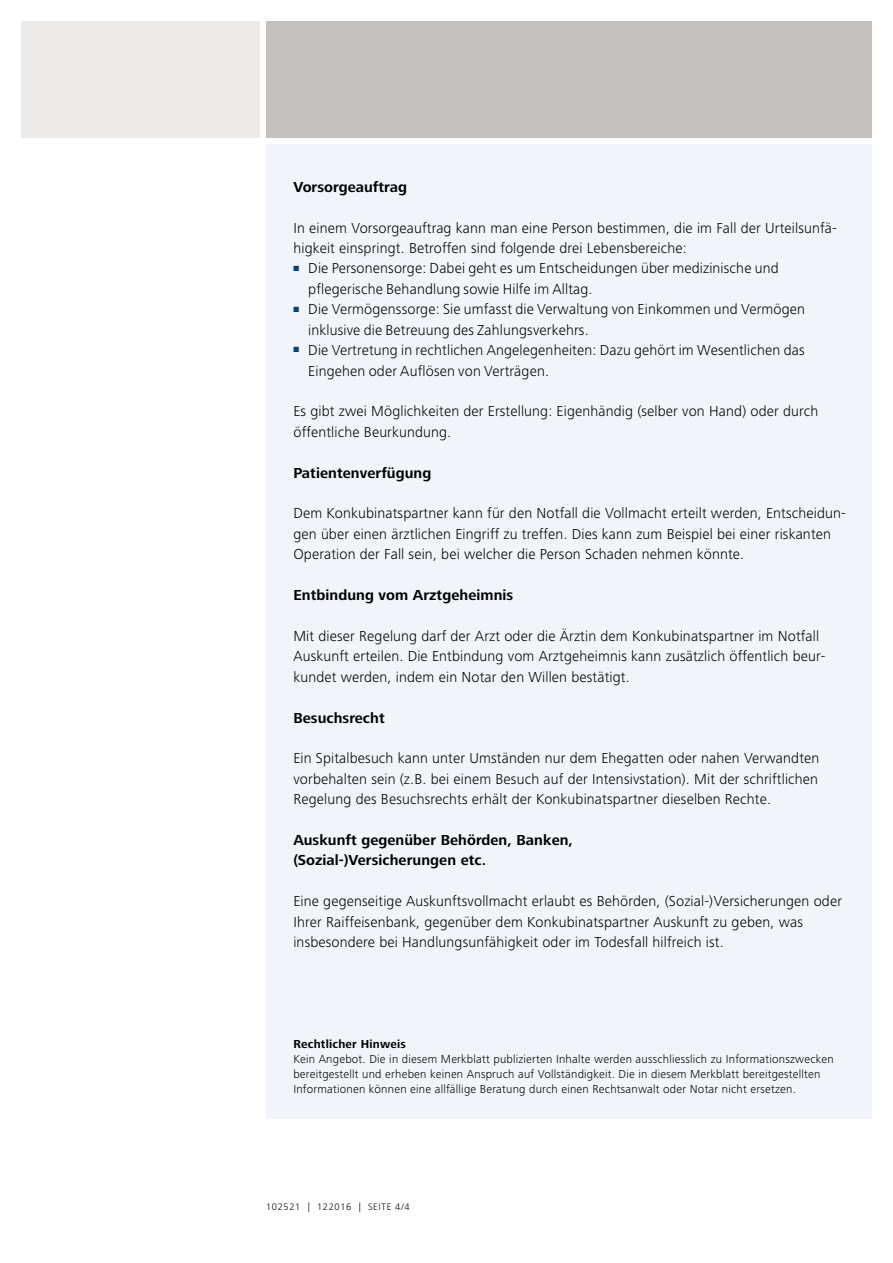
<style>
.page{position:relative;width:893px;height:1263px;background:#fff}
.page>*{position:absolute;margin:0;border:0;box-sizing:border-box;transform-origin:0 0}
.t1{font:300 15px/20.4px "Frutiger Next LT";letter-spacing:.01em;color:#000}
.t2{font:700 15px/20.4px "Frutiger Next LT";letter-spacing:.005em;color:#000}
.t3{font:300 12px/15px "Frutiger Next LT";letter-spacing:.02em;color:#000}
.t4{font:700 12px "Frutiger Next LT";letter-spacing:.02em;color:#000}
.t5{font:300 9.75px "Frutiger Next LT";letter-spacing:.07em;color:#000}
</style>
<div class="page">
<div style="left:266px;top:144px;width:606px;height:975px;background:#f1f5fa"></div>
<div style="left:21px;top:21px;width:239px;height:117px;background:#ebeae9"></div>
<div style="left:266px;top:21px;width:606px;height:117px;background:#c4c0be"></div>
<p class="t2" style="left:293px;top:177px;width:115px">Vorsorgeauftrag</p>
<p class="t1" style="left:293px;top:217px;width:545px">In einem Vorsorgeauftrag kann man eine Person bestimmen, die im Fall der Urteilsunfä&shy;higkeit einspringt. Betroffen sind folgende drei Lebensbereiche:</p>
<p class="t1" style="left:308px;top:258px;width:472px;text-indent:-15px"><sup>■</sup> Die Personensorge: Dabei geht es um Entscheidungen über medizinische und pflegerische Behandlung sowie Hilfe im Alltag.</p>
<p class="t1" style="left:308px;top:299px;width:498px;text-indent:-15px"><sup>■</sup> Die Vermögenssorge: Sie umfasst die Verwaltung von Einkommen und Vermögen inklusive die Betreuung des Zahlungsverkehrs.</p>
<p class="t1" style="left:308px;top:340px;width:498px;text-indent:-15px"><sup>■</sup> Die Vertretung in rechtlichen Angelegenheiten: Dazu gehört im Wesentlichen das<br>Eingehen oder Auflösen von Verträgen.</p>
<p class="t1" style="left:293px;top:401px;width:526px">Es gibt zwei Möglichkeiten der Erstellung: Eigenhändig (selber von Hand) oder durch öffentliche Beurkundung.</p>
<p class="t2" style="left:293px;top:462px;width:139px">Patientenverfügung</p>
<p class="t1" style="left:293px;top:503px;width:554px">Dem Konkubinatspartner kann für den Notfall die Vollmacht erteilt werden, Entscheidun&shy;gen über einen ärztlichen Eingriff zu treffen. Dies kann zum Beispiel bei einer riskanten<br>Operation der Fall sein, bei welcher die Person Schaden nehmen könnte.</p>
<p class="t2" style="left:293px;top:585px;width:221px">Entbindung vom Arztgeheimnis</p>
<p class="t1" style="left:293px;top:626px;width:534px">Mit dieser Regelung darf der Arzt oder die Ärztin dem Konkubinatspartner im Notfall<br>Auskunft erteilen. Die Entbindung vom Arztgeheimnis kann zusätzlich öffentlich beur&shy;kundet werden, indem ein Notar den Willen bestätigt.</p>
<p class="t2" style="left:293px;top:707px;width:93px">Besuchsrecht</p>
<p class="t1" style="left:293px;top:748px;width:527px;text-align:justify">Ein Spitalbesuch kann unter Umständen nur dem Ehegatten oder nahen Verwandten vorbehalten sein (z.B. bei einem Besuch auf der Intensivstation). Mit der schriftlichen Regelung des Besuchsrechts erhält der Konkubinatspartner dieselben Rechte.</p>
<p class="t2" style="left:293px;top:830px;width:281px">Auskunft gegenüber Behörden, Banken, (Sozial-)Versicherungen etc.</p>
<p class="t1" style="left:293px;top:891px;width:550px">Eine gegenseitige Auskunftsvollmacht erlaubt es Behörden, (Sozial-)Versicherungen oder<br>Ihrer Raiffeisenbank, gegenüber dem Konkubinatspartner Auskunft zu geben, was insbesondere bei Handlungsunfähigkeit oder im Todesfall hilfreich ist.</p>
<p class="t4" style="left:293px;top:1037px;width:114px">Rechtlicher Hinweis</p>
<p class="t3" style="left:293px;top:1052px;width:542px">Kein Angebot. Die in diesem Merkblatt publizierten Inhalte werden ausschliesslich zu Informationszwecken bereitgestellt und erheben keinen Anspruch auf Vollständigkeit. Die in diesem Merkblatt bereitgestellten<br>Informationen können eine allfällige Beratung durch einen Rechtsanwalt oder Notar nicht ersetzen.</p>
<p class="t5" style="left:266px;top:1202px;width:145px">102521 | 122016 | SEITE 4/4</p>
</div>
